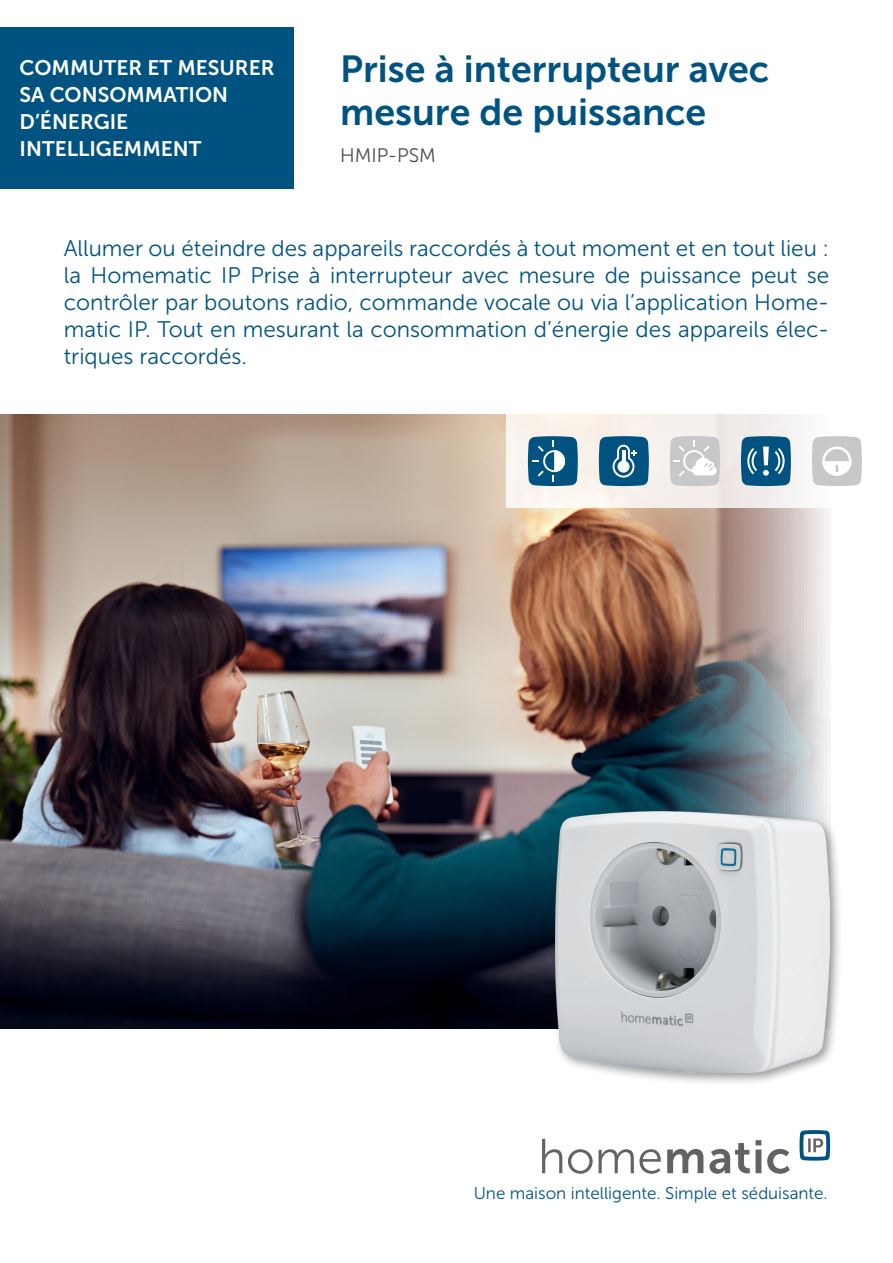
<style>
.page{position:relative;width:893px;height:1263px;background:#fff}
.page>*{position:absolute;margin:0;border:0;box-sizing:border-box;transform-origin:0 0}
.Headline{font:37.5px/43.5px "Museo Sans 700";color:#005381}
.Fließtext_Deckblatt{font:22.5px/27px "Museo Sans 300";color:#005381;text-align:justify}
.Kastentext{font:21px/27px "Museo Sans 700";color:#fff}
.Subheadline{font:19.5px "Museo Sans 300";color:#4b4c4d}
.t1{font:16.95px "Museo Sans 300";color:#005381}
</style>
<div class="page">
<img style="left:0;top:414px;width:830px;height:614px">
<svg style="left:506px;top:414px;width:324px;height:93px;fill:#f7f1eb"></svg>
<div style="left:0;top:27px;width:294px;height:162px;background:#005381"></div>
<div style="left:551px;top:807px;width:291px;height:279px;background:#231f20;opacity:.45"></div>
<img style="left:555px;top:812px;width:274px;height:260px">
<svg style="left:542px;top:1139px;width:248px;height:35px"></svg>
<svg style="left:799px;top:1130px;width:31px;height:31px"></svg>
<svg style="left:528px;top:436px;width:50px;height:50px;background:#2d7196"></svg>
<svg style="left:599px;top:436px;width:50px;height:50px;background:#2e7196"></svg>
<svg style="left:741px;top:436px;width:50px;height:50px;background:#2b6f95"></svg>
<svg style="left:670px;top:436px;width:50px;height:50px"></svg>
<svg style="left:812px;top:436px;width:50px;height:50px"></svg>
<p class="Kastentext" style="left:20px;top:54px;width:257px">COMMUTER ET MESURER<br>SA CONSOMMATION</p>
<p class="Kastentext" style="left:20px;top:108px;width:183px">D’ÉNERGIE<br>INTELLIGEMMENT</p>
<p class="Headline" style="left:340px;top:47px;width:431px">Prise à interrupteur avec mesure de puissance</p>
<p class="Subheadline" style="left:340px;top:145px;width:97px">HMIP-PSM</p>
<p class="Fließtext_Deckblatt" style="left:64px;top:235px;width:767px">Allumer ou éteindre des appareils raccordés à tout moment et en tout lieu : la Homematic IP Prise à interrupteur avec mesure de puissance peut se contrôler par boutons radio, commande vocale ou via l’application Home&shy;matic IP. Tout en mesurant la consommation d’énergie des appareils élec&shy;triques raccordés.</p>
<p class="t1" style="left:474px;top:1184px;width:356px">Une maison intelligente. Simple et séduisante.</p>
</div>
